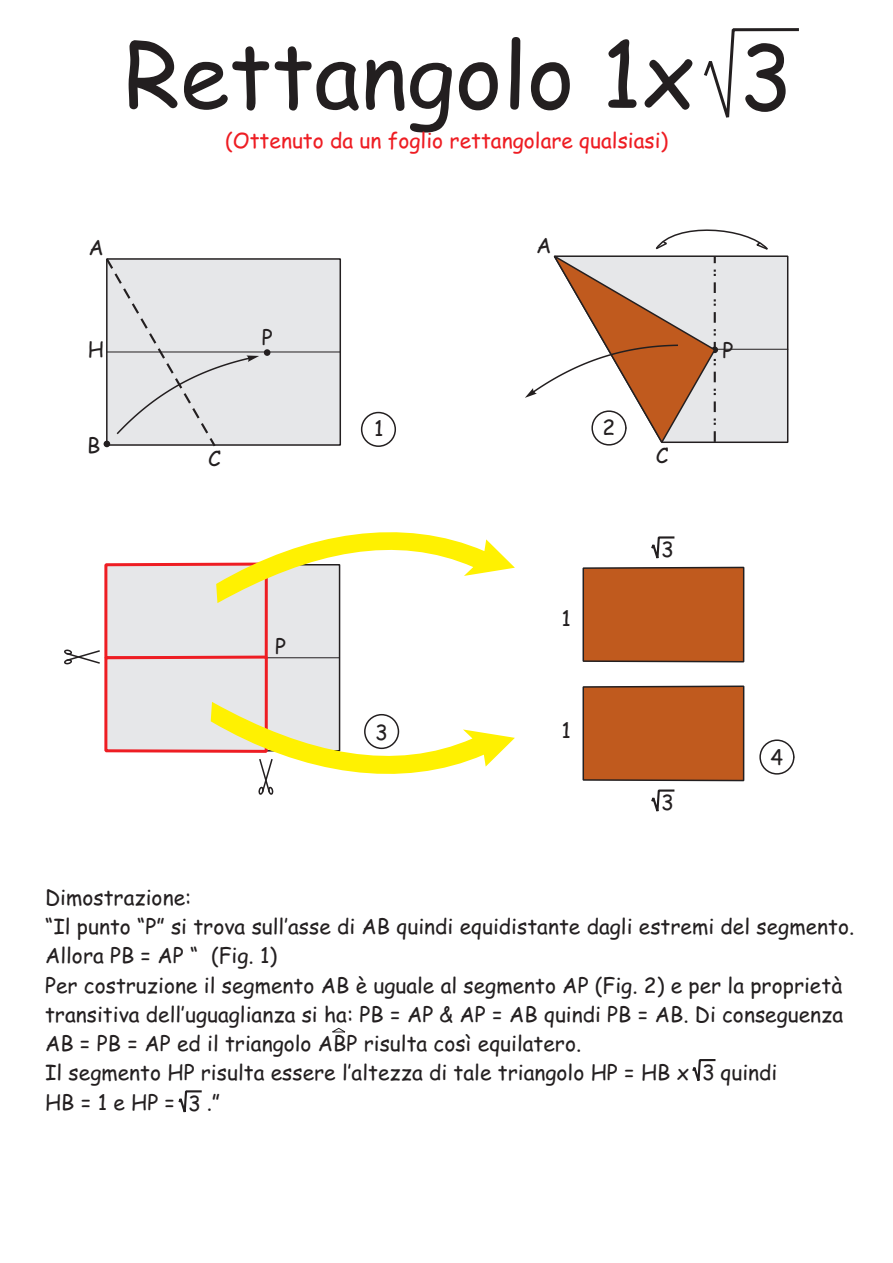
<style>
.page{position:relative;width:893px;height:1263px;background:#fff}
.page>*{position:absolute;margin:0;border:0;box-sizing:border-box;transform-origin:0 0}
.t1{font:90px "Comic Sans MS";color:#231f20}
.t2{font:89.4px "Comic Sans MS";color:#231f20}
.t3{font:21px/29.2px "Comic Sans MS";color:#231f20}
.t4{font:21px "Comic Sans MS";color:#ee1d23}
</style>
<div class="page">
<svg style="left:104px;top:258px;width:237px;height:190px;background:#dddee0"></svg>
<div style="left:361px;top:412px;width:35px;height:35px;border:3px solid #231f20;border-radius:16px"></div>
<div style="left:362px;top:413px;width:33px;height:32px;background:#fff;border-radius:16px"></div>
<div style="left:591px;top:410px;width:36px;height:36px;border:3px solid #231f20;border-radius:16px"></div>
<svg style="left:525px;top:229px;width:264px;height:216px"></svg>
<svg style="left:582px;top:685px;width:163px;height:97px;background:#ba5b23"></svg>
<svg style="left:64px;top:532px;width:451px;height:263px"></svg>
<div style="left:759px;top:739px;width:35px;height:36px;border:3px solid #231f20;border-radius:16px"></div>
<div style="left:761px;top:741px;width:32px;height:32px;background:#fff;border-radius:16px"></div>
<svg style="left:692px;top:1059px;width:24px;height:22px"></svg>
<svg style="left:178px;top:1090px;width:24px;height:23px"></svg>
<svg style="left:704px;top:28px;width:95px;height:90px"></svg>
<svg style="left:582px;top:536px;width:163px;height:127px"></svg>
<svg style="left:651px;top:789px;width:24px;height:23px"></svg>
<svg style="left:332px;top:1027px;width:14px;height:6px"></svg>
<h1 class="t1" style="left:123px;top:36px;width:573px">Rettangolo 1x</h1>
<p class="t4" style="left:225px;top:131px;width:444px">(Ottenuto da un foglio rettangolare qualsiasi)</p>
<h2 class="t2" style="left:739px;top:38px;width:55px">3</h2>
<p class="t3" style="left:89px;top:235px;width:17px">A</p>
<p class="t3" style="left:88px;top:337px;width:18px">H</p>
<p class="t3" style="left:87px;top:433px;width:15px">B</p>
<p class="t3" style="left:208px;top:446px;width:14px">C</p>
<p class="t3" style="left:262px;top:325px;width:12px">P</p>
<p class="t3" style="left:275px;top:634px;width:12px">P</p>
<p class="t3" style="left:374px;top:416px;width:11px">1</p>
<p class="t3" style="left:375px;top:720px;width:14px">3</p>
<p class="t3" style="left:536px;top:233px;width:17px">A</p>
<p class="t3" style="left:603px;top:415px;width:14px">2</p>
<p class="t3" style="left:561px;top:606px;width:11px">1</p>
<p class="t3" style="left:561px;top:718px;width:11px">1</p>
<p class="t3" style="left:656px;top:443px;width:14px">C</p>
<p class="t3" style="left:661px;top:537px;width:14px">3</p>
<p class="t3" style="left:661px;top:790px;width:14px">3</p>
<p class="t3" style="left:722px;top:338px;width:12px">P</p>
<p class="t3" style="left:771px;top:745px;width:14px">4</p>
<p class="t3" style="left:45px;top:885px;width:811px">Dimostrazione:<br>“Il punto “P” si trova sull’asse di AB quindi equidistante dagli estremi del segmento.<br>Allora PB = AP “ (Fig. 1)<br>Per costruzione il segmento AB è uguale al segmento AP (Fig. 2) e per la proprietà transitiva dell’uguaglianza si ha: PB = AP &amp; AP = AB quindi PB = AB. Di conseguenza AB = PB = AP ed il triangolo ABP risulta così equilatero.<br>Il segmento HP risulta essere l’altezza di tale triangolo HP = HB x</p>
<p class="t3" style="left:702px;top:1060px;width:77px">3 quindi</p>
<p class="t3" style="left:45px;top:1090px;width:132px">HB = 1 e HP =</p>
<p class="t3" style="left:188px;top:1090px;width:33px">3.”</p>
</div>
